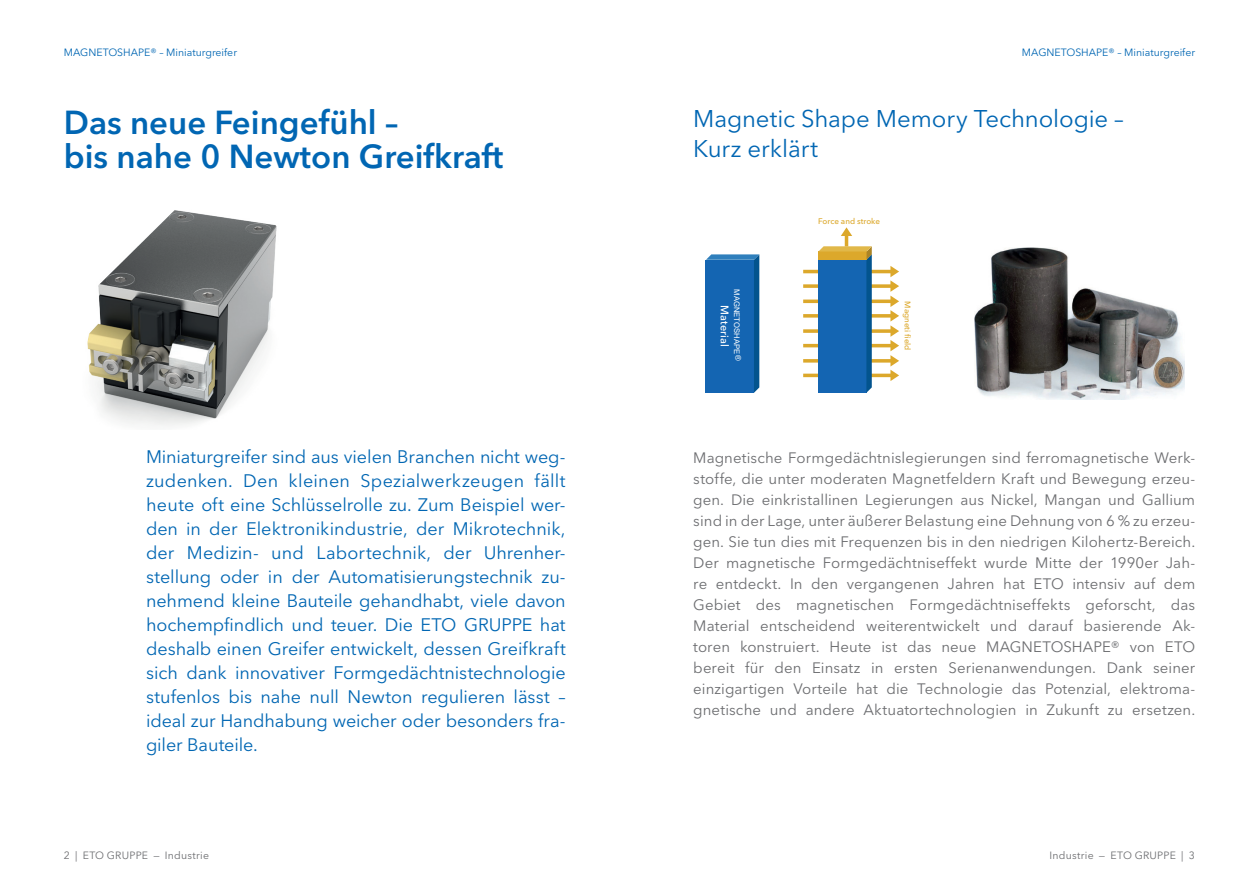
<style>
.page{position:relative;width:1259px;height:893px;background:#fff}
.page>*{position:absolute;margin:0;border:0;box-sizing:border-box;transform-origin:0 0}
.t1{font:600 33px/34.5px "Avenir Next LT Pro";color:#0166b3}
.t2{font:24px/30px "Avenir Next LT Pro";letter-spacing:-.005em;color:#0166b3}
.t3{font:18px/24px "Avenir Next LT Pro";letter-spacing:-.005em;color:#0166b3;text-align:justify}
.t4{font:15px/21px "Avenir Next LT Pro";letter-spacing:.005em;color:#6c6d70;text-align:justify}
.t5{font:500 10.95px "Avenir Next LT Pro";color:#fff}
.t6{font:10.5px "Avenir Next LT Pro";color:#0166b3}
.t7{font:10.5px "Avenir Next LT Pro";letter-spacing:.02em;color:#6c6d70}
.t8{font:500 8.1px "Avenir Next LT Pro";color:#dca82b}
.t9{font:7.65px "Arial";color:#fff}
</style>
<div class="page">
<svg style="left:706px;top:254px;width:53px;height:139px;background:#1565af"></svg>
<svg style="left:803px;top:227px;width:96px;height:166px"></svg>
<img style="left:974px;top:248px;width:210px;height:151px">
<img style="left:87px;top:210px;width:190px;height:216px">
<p class="t6" style="left:64px;top:46px;width:175px">MAGNETOSHAPE® – Miniaturgreifer</p>
<p class="t6" style="left:1022px;top:46px;width:175px">MAGNETOSHAPE® – Miniaturgreifer</p>
<h1 class="t1" style="left:64px;top:105px;width:441px">Das neue Feingefühl –<br>bis nahe 0 Newton Greifkraft</h1>
<h2 class="t2" style="left:693px;top:103px;width:432px">Magnetic Shape Memory Technologie –<br>Kurz erklärt</h2>
<p class="t3" style="left:146px;top:445px;width:421px">Miniaturgreifer sind aus vielen Branchen nicht weg&shy;zudenken. Den kleinen Spezialwerkzeugen fällt heute oft eine Schlüsselrolle zu. Zum Beispiel wer&shy;den in der Elektronikindustrie, der Mikrotechnik, der Medizin- und Labortechnik, der Uhrenher&shy;stellung oder in der Automatisierungstechnik zu&shy;nehmend kleine Bauteile gehandhabt, viele davon hochempfindlich und teuer. Die ETO GRUPPE hat deshalb einen Greifer entwickelt, dessen Greifkraft sich dank innovativer Formgedächtnistechnologie stufenlos bis nahe null Newton regulieren lässt – ideal zur Handhabung weicher oder besonders fra&shy;giler Bauteile.</p>
<p class="t9" style="left:742px;top:289px;width:73px;rotate:90deg">MAGNETOSHAPE ®</p>
<p class="t5" style="left:731px;top:305px;width:43px;rotate:90deg">Material</p>
<p class="t8" style="left:818px;top:216px;width:64px">Force and stroke</p>
<p class="t8" style="left:912px;top:301px;width:51px;rotate:90deg">Magneti field</p>
<p class="t4" style="left:693px;top:447px;width:503px">Magnetische Formgedächtnislegierungen sind ferromagnetische Werk&shy;stoffe, die unter moderaten Magnetfeldern Kraft und Bewegung erzeu&shy;gen. Die einkristallinen Legierungen aus Nickel, Mangan und Gallium sind in der Lage, unter äußerer Belastung eine Dehnung von 6 % zu erzeu&shy;gen. Sie tun dies mit Frequenzen bis in den niedrigen Kilohertz-Bereich.<br>Der magnetische Formgedächtniseffekt wurde Mitte der 1990er Jah&shy;re entdeckt. In den vergangenen Jahren hat ETO intensiv auf dem Gebiet des magnetischen Formgedächtniseffekts geforscht, das Material entscheidend weiterentwickelt und darauf basierende Ak&shy;toren konstruiert. Heute ist das neue MAGNETOSHAPE® von ETO bereit für den Einsatz in ersten Serienanwendungen. Dank seiner einzigartigen Vorteile hat die Technologie das Potenzial, elektroma&shy;gnetische und andere Aktuatortechnologien in Zukunft zu ersetzen.</p>
<p class="t7" style="left:64px;top:849px;width:147px">2 | ETO GRUPPE — Industrie</p>
<p class="t7" style="left:1049px;top:849px;width:147px">Industrie — ETO GRUPPE | 3</p>
</div>
